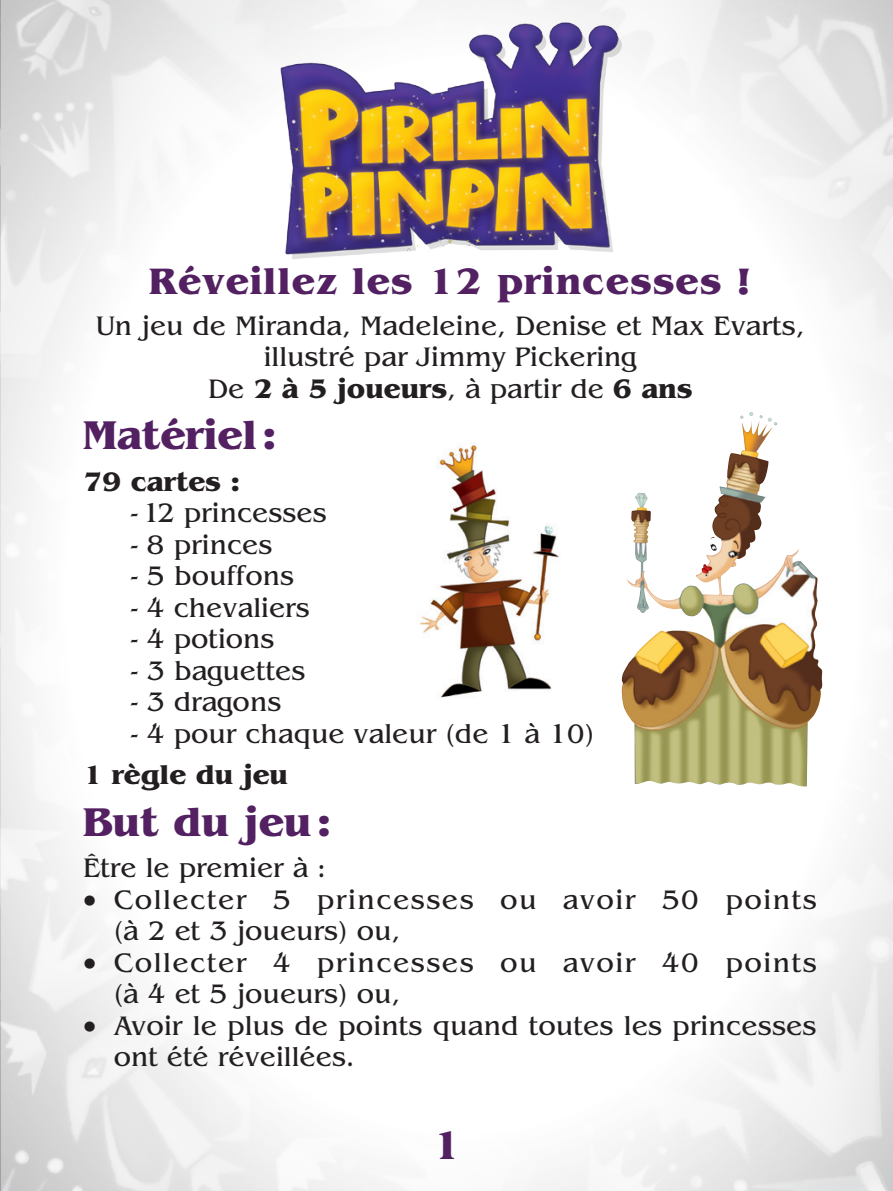
<style>
.page{position:relative;width:893px;height:1191px;background:#fff}
.page>*{position:absolute;margin:0;border:0;box-sizing:border-box;transform-origin:0 0}
.t1{font:700 42px "Benguiat";color:#532162}
.t2{font:700 38.5px "Benguiat";letter-spacing:.03em;color:#532162}
.t3{font:28px/31.5px "Benguiat";color:#231f20;text-align:center}
.t4{font:28px/31.5px "Benguiat";letter-spacing:.05em;color:#231f20}
.t5{font:700 28px "Benguiat";color:#231f20}
.s1{font-weight:700}
</style>
<div class="page">
<img style="left:0;top:0;width:893px;height:1191px">
<img style="left:647px;top:412px;width:125px;height:188px">
<img style="left:417px;top:443px;width:144px;height:258px">
<img style="left:260px;top:15px;width:373px;height:258px">
<h2 class="t2" style="left:149px;top:258px;width:604px">Réveillez les 12 princesses !</h2>
<p class="t3" style="left:96px;top:310px;width:710px">Un jeu de Miranda, Madeleine, Denise et Max Evarts, illustré par Jimmy Pickering<br>De <span class="s1">2 à 5 joueurs</span>, à partir de <span class="s1">6 ans</span></p>
<h1 class="t1" style="left:83px;top:410px;width:195px">Matériel:</h1>
<p class="t5" style="left:83px;top:465px;width:158px">79 cartes :</p>
<p class="t3" style="left:131px;top:497px;width:197px">- 12 princesses</p>
<p class="t3" style="left:131px;top:529px;width:143px">- 8 princes</p>
<p class="t3" style="left:131px;top:560px;width:165px">- 5 bouffons</p>
<p class="t3" style="left:131px;top:592px;width:181px">- 4 chevaliers</p>
<p class="t3" style="left:131px;top:623px;width:145px">- 4 potions</p>
<p class="t3" style="left:131px;top:655px;width:176px">- 3 baguettes</p>
<p class="t3" style="left:131px;top:686px;width:152px">- 3 dragons</p>
<p class="t3" style="left:131px;top:718px;width:465px">- 4 pour chaque valeur (de 1 à 10)</p>
<p class="t5" style="left:83px;top:758px;width:206px">1 règle du jeu</p>
<h1 class="t1" style="left:83px;top:797px;width:250px">But du jeu:</h1>
<p class="t3" style="left:83px;top:852px;width:245px">Être le premier à :</p>
<p class="t4" style="left:114px;top:883px;width:705px;text-indent:-31px">● Collecter 5 princesses ou avoir 50 points (à 2 et 3 joueurs) ou,</p>
<p class="t4" style="left:114px;top:946px;width:705px;text-indent:-31px">● Collecter 4 princesses ou avoir 40 points (à 4 et 5 joueurs) ou,</p>
<p class="t3" style="left:114px;top:1009px;width:704px;text-align:left;text-indent:-31px">● Avoir le plus de points quand toutes les princesses ont été réveillées.</p>
<h1 class="t1" style="left:432px;top:1120px;width:30px">1</h1>
</div>
